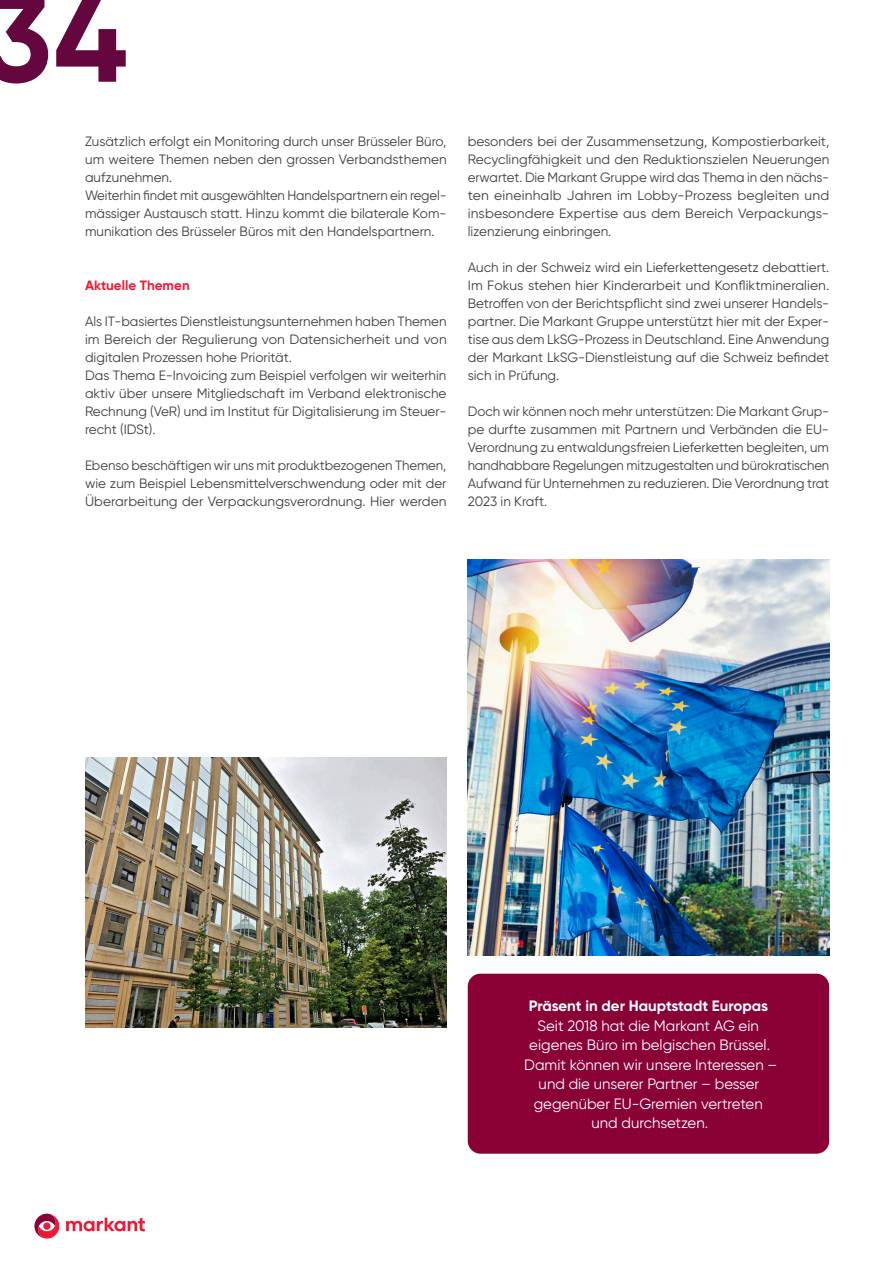
<style>
.page{position:relative;width:893px;height:1263px;background:#fff}
.page>*{position:absolute;margin:0;border:0;box-sizing:border-box;transform-origin:0 0}
.t1{font:700 127.5px "Gilroy";color:#64073e}
.t2{font:15px/19.5px "Gilroy";color:#fff;text-align:center}
.t3{font:700 15px "Gilroy";color:#fff}
.t4{font:13.5px/18px "Gilroy";color:#3e3e3f;text-align:justify}
.t5{font:700 13.5px "Gilroy";color:#ed1a36}
</style>
<div class="page">
<svg style="left:66px;top:1217px;width:79px;height:14px"></svg>
<svg style="left:34px;top:1213px;width:25px;height:25px"></svg>
<div style="left:43px;top:1222px;width:7px;height:8px;background:#ed1a36;border-radius:50%"></div>
<img style="left:468px;top:560px;width:361px;height:396px">
<div style="left:468px;top:974px;width:361px;height:180px;background:#8a0135;border-radius:13px"></div>
<img style="left:85px;top:758px;width:361px;height:270px">
<h1 class="t1" style="left:-17px;top:-43px;width:146px">34</h1>
<p class="t4" style="left:85px;top:132px;width:363px;text-align:left">Zusätzlich erfolgt ein Monitoring durch unser Brüsseler Büro, um weitere Themen neben den grossen Verbandsthemen aufzunehmen.<br>Weiterhin findet mit ausgewählten Handelspartnern ein regel&shy;mässiger Austausch statt. Hinzu kommt die bilaterale Kom&shy;munikation des Brüsseler Büros mit den Handelspartnern.</p>
<p class="t5" style="left:85px;top:276px;width:106px">Aktuelle Themen</p>
<p class="t4" style="left:85px;top:312px;width:363px;text-align:left">Als IT-basiertes Dienstleistungsunternehmen haben Themen im Bereich der Regulierung von Datensicherheit und von digitalen Prozessen hohe Priorität.<br>Das Thema E-Invoicing zum Beispiel verfolgen wir weiterhin aktiv über unsere Mitgliedschaft im Verband elektronische Rechnung (VeR) und im Institut für Digitalisierung im Steuer&shy;recht (IDSt).</p>
<p class="t4" style="left:85px;top:456px;width:363px">Ebenso beschäftigen wir uns mit produktbezogenen Themen, wie zum Beispiel Lebensmittelverschwendung oder mit der Überarbeitung der Verpackungsverordnung. Hier werden</p>
<p class="t4" style="left:468px;top:132px;width:363px">besonders bei der Zusammensetzung, Kompostierbarkeit, Recyclingfähigkeit und den Reduktionszielen Neuerungen erwartet. Die Markant Gruppe wird das Thema in den nächs&shy;ten eineinhalb Jahren im Lobby-Prozess begleiten und insbesondere Expertise aus dem Bereich Verpackungs&shy;lizenzierung einbringen.</p>
<p class="t4" style="left:468px;top:258px;width:363px">Auch in der Schweiz wird ein Lieferkettengesetz debattiert.<br>Im Fokus stehen hier Kinderarbeit und Konfliktmineralien.<br>Betroffen von der Berichtspflicht sind zwei unserer Handels&shy;partner. Die Markant Gruppe unterstützt hier mit der Exper&shy;tise aus dem LkSG-Prozess in Deutschland. Eine Anwendung der Markant LkSG-Dienstleistung auf die Schweiz befindet sich in Prüfung.</p>
<p class="t4" style="left:468px;top:402px;width:363px">Doch wir können noch mehr unterstützen: Die Markant Grup&shy;pe durfte zusammen mit Partnern und Verbänden die EU-Verordnung zu entwaldungsfreien Lieferketten begleiten, um handhabbare Regelungen mitzugestalten und bürokratischen Aufwand für Unternehmen zu reduzieren. Die Verordnung trat 2023 in Kraft.</p>
<p class="t3" style="left:529px;top:996px;width:241px">Präsent in der Hauptstadt Europas</p>
<p class="t2" style="left:524px;top:1015px;width:255px">Seit 2018 hat die Markant AG ein eigenes Büro im belgischen Brüssel.<br>Damit können wir unsere Interessen – und die unserer Partner – besser gegenüber EU-Gremien vertreten und durchsetzen.</p>
</div>
